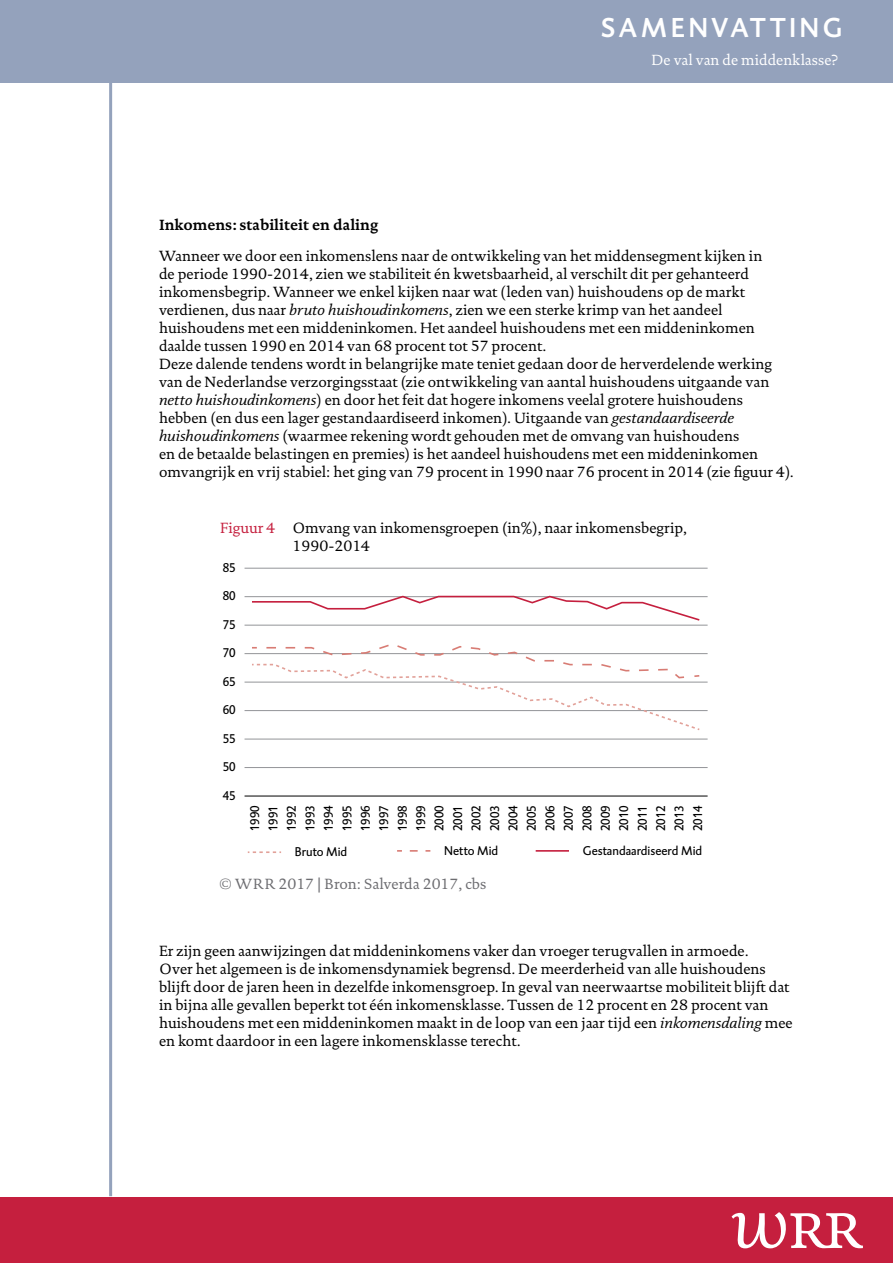
<style>
.page{position:relative;width:893px;height:1263px;background:#fff}
.page>*{position:absolute;margin:0;border:0;box-sizing:border-box;transform-origin:0 0}
.t1{font:500 28.05px "DTL Caspari TOT";letter-spacing:.12em;color:#fff}
.P_first{font:15px/18px "DTL Documenta TOT";color:#000}
.P_H{font:15px/18px "DTL Documenta TOT";color:#000}
.Caption_F{font:15px/18px "DTL Documenta TOT";color:#000}
.Source_F{font:15px "DTL Documenta TOT";color:#6d6d71}
.P_first-2{font:700 15px "DTL Documenta TOT";color:#000}
.t2{font:14.85px "DTL Documenta TOT";color:#fff}
.t3{font:13.05px/18.5px "DTL Caspari TOT";color:#000;text-align:justify}
.s1{font-style:italic}
.s2{color:#c51f3e}
.s3{font-style:inherit}
</style>
<div class="page">
<div style="left:0;top:0;width:893px;height:83px;background:#94a2bc"></div>
<div style="left:0;top:1197px;width:893px;height:66px;background:#c51f3e"></div>
<svg style="left:732px;top:1212px;width:131px;height:36px"></svg>
<hr style="left:109px;top:83px;width:3px;height:1113px;background:#94a2bc">
<hr style="left:245px;top:568px;width:463px;height:1px;background:#939498">
<hr style="left:245px;top:596px;width:463px;height:1px;background:#939498">
<hr style="left:245px;top:625px;width:463px;height:1px;background:#939498">
<hr style="left:245px;top:653px;width:463px;height:1px;background:#939498">
<hr style="left:245px;top:682px;width:463px;height:1px;background:#939498">
<hr style="left:245px;top:710px;width:463px;height:1px;background:#939498">
<hr style="left:245px;top:739px;width:463px;height:1px;background:#939498">
<hr style="left:245px;top:767px;width:463px;height:1px;background:#939498">
<hr style="left:245px;top:796px;width:463px;height:1px;background:#000">
<svg style="left:248px;top:851px;width:33px;height:2px"></svg>
<hr style="left:536px;top:850px;width:33px;height:2px;background:#c51f3e">
<svg style="left:250px;top:595px;width:451px;height:26px"></svg>
<svg style="left:410px;top:850px;width:20px;height:2px"></svg>
<svg style="left:252px;top:644px;width:449px;height:87px"></svg>
<h1 class="t1" style="left:601px;top:9px;width:243px">SAMENVATTING</h1>
<p class="t2" style="left:651px;top:52px;width:188px">De val van de middenklasse?</p>
<p class="P_first-2" style="left:159px;top:216px;width:221px">Inkomens: stabiliteit en daling</p>
<p class="P_H" style="left:159px;top:247px;width:605px">Wanneer we door een inkomenslens naar de ontwikkeling van het middensegment kijken in de periode 1990-2014, zien we stabiliteit én kwetsbaarheid, al verschilt dit per gehanteerd inkomensbegrip. Wanneer we enkel kijken naar wat (leden van) huishoudens op de markt verdienen, dus naar <span class="s1">bruto huishoudinkomens</span>, zien we een sterke krimp van het aandeel huishoudens met een middeninkomen. Het aandeel huishoudens met een middeninkomen daalde tussen 1990 en 2014 van 68 procent tot 57 procent.</p>
<p class="P_first" style="left:159px;top:355px;width:636px">Deze dalende tendens wordt in belangrijke mate teniet gedaan door de herverdelende werking van de Nederlandse verzorgingsstaat (zie ontwikkeling van aantal huishoudens uitgaande van <span class="s1">netto huishoudinkomens</span>) en door het feit dat hogere inkomens veelal grotere huishoudens hebben (en dus een lager gestandaardiseerd inkomen). Uitgaande van <span class="s1">gestandaardiseerde huishoudinkomens</span> (waarmee rekening wordt gehouden met de omvang van huishoudens<br>en de betaalde belastingen en premies) is het aandeel huishoudens met een middeninkomen omvangrijk en vrij stabiel: het ging van 79 procent in 1990 naar 76 procent in 2014 (zie figuur 4).</p>
<p class="Caption_F" style="left:293px;top:519px;width:396px;text-indent:-72px"><span class="s2">Figuur 4</span> Omvang van inkomensgroepen (in%), naar inkomensbegrip,<br>1990-2014</p>
<p class="t3" style="left:223px;top:553px;width:14px;line-height:28.5px">85<br>80<br>75<br>70<br>65<br>60<br>55<br>50<br>45</p>
<p class="t3" style="left:245px;top:831px;width:27px;rotate:-90deg">1990<br>1991<br>1992<br>1993<br>1994<br>1995<br>1996<br>1997<br>1998<br>1999<br>2000<br>2001<br>2002<br>2003<br>2004<br>2005<br>2006<br>2007<br>2008<br>2009<br>2010<br>2011<br>2012<br>2013<br>2014</p>
<p class="t3" style="left:295px;top:842px;width:54px">Bruto Mid</p>
<p class="t3" style="left:444px;top:841px;width:56px">Netto Mid</p>
<p class="t3" style="left:583px;top:841px;width:121px">Gestandaardiseerd Mid</p>
<p class="Source_F" style="left:219px;top:875px;width:269px">© <span class="s3">WRR</span> 2017 | Bron: Salverda 2017, cbs</p>
<p class="P_first" style="left:159px;top:942px;width:635px">Er zijn geen aanwijzingen dat middeninkomens vaker dan vroeger terugvallen in armoede.<br>Over het algemeen is de inkomensdynamiek begrensd. De meerderheid van alle huishoudens blijft door de jaren heen in dezelfde inkomensgroep. In geval van neerwaartse mobiliteit blijft dat in bijna alle gevallen beperkt tot één inkomensklasse. Tussen de 12 procent en 28 procent van huishoudens met een middeninkomen maakt in de loop van een jaar tijd een <span class="s1">inkomensdaling</span> mee en komt daardoor in een lagere inkomensklasse terecht.</p>
</div>
